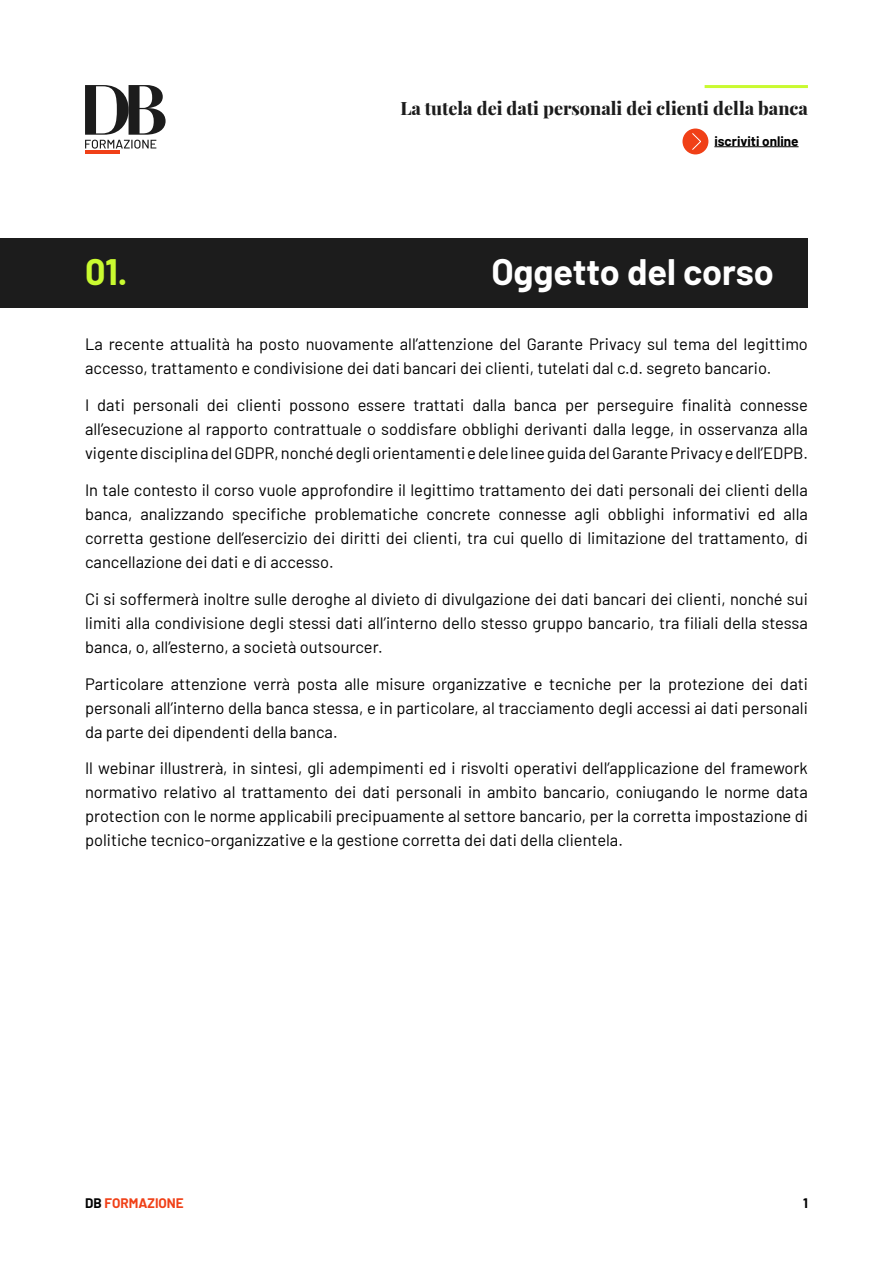
<style>
.page{position:relative;width:893px;height:1263px;background:#fff}
.page>*{position:absolute;margin:0;border:0;box-sizing:border-box;transform-origin:0 0}
.t1{font:700 36px "Barlow";color:#fff}
.t2{font:700 36px "Barlow";color:#c9fa30}
.t3{font:800 18px "Playfair Display";color:#1c1c1c}
.t4{font:16.5px/24px "Barlow";color:#000;text-align:justify}
.t5{font:700 13.5px "Barlow";color:#000}
.t6{font:700 13.5px "Barlow";color:#f04017}
.s1{color:#000}
</style>
<div class="page">
<hr style="left:85px;top:151px;width:35px;height:3px;background:#f04017">
<svg style="left:85px;top:85px;width:81px;height:64px"></svg>
<hr style="left:705px;top:85px;width:103px;height:3px;background:#c9fa30">
<hr style="left:714px;top:146px;width:85px;height:1px;background:#000">
<div style="left:682px;top:129px;width:26px;height:25px;background:#f04017;border-radius:50%"></div>
<svg style="left:692px;top:133px;width:9px;height:17px"></svg>
<div style="left:0;top:238px;width:808px;height:69px;background:#1c1c1c"></div>
<p class="t3" style="left:400px;top:94px;width:409px">La tutela dei dati personali dei clienti della banca</p>
<p class="t5" style="left:714px;top:131px;width:86px">iscriviti online</p>
<h1 class="t2" style="left:85px;top:246px;width:44px">01.</h1>
<h1 class="t1" style="left:491px;top:246px;width:284px">Oggetto del corso</h1>
<p class="t4" style="left:85px;top:331px;width:724px">La recente attualità ha posto nuovamente all’attenzione del Garante Privacy sul tema del legittimo accesso, trattamento e condivisione dei dati bancari dei clienti, tutelati dal c.d. segreto bancario.</p>
<p class="t4" style="left:85px;top:392px;width:724px">I dati personali dei clienti possono essere trattati dalla banca per perseguire finalità connesse all’esecuzione al rapporto contrattuale o soddisfare obblighi derivanti dalla legge, in osservanza alla vigente disciplina del GDPR, nonché degli orientamenti e dele linee guida del Garante Privacy e dell’EDPB.</p>
<p class="t4" style="left:85px;top:477px;width:724px">In tale contesto il corso vuole approfondire il legittimo trattamento dei dati personali dei clienti della banca, analizzando specifiche problematiche concrete connesse agli obblighi informativi ed alla corretta gestione dell’esercizio dei diritti dei clienti, tra cui quello di limitazione del trattamento, di cancellazione dei dati e di accesso.</p>
<p class="t4" style="left:85px;top:585px;width:724px">Ci si soffermerà inoltre sulle deroghe al divieto di divulgazione dei dati bancari dei clienti, nonché sui limiti alla condivisione degli stessi dati all’interno dello stesso gruppo bancario, tra filiali della stessa banca, o, all’esterno, a società outsourcer.</p>
<p class="t4" style="left:85px;top:670px;width:724px">Particolare attenzione verrà posta alle misure organizzative e tecniche per la protezione dei dati personali all’interno della banca stessa, e in particolare, al tracciamento degli accessi ai dati personali da parte dei dipendenti della banca.</p>
<p class="t4" style="left:85px;top:755px;width:724px">Il webinar illustrerà, in sintesi, gli adempimenti ed i risvolti operativi dell’applicazione del framework normativo relativo al trattamento dei dati personali in ambito bancario, coniugando le norme data protection con le norme applicabili precipuamente al settore bancario, per la corretta impostazione di politiche tecnico-organizzative e la gestione corretta dei dati della clientela.</p>
<p class="t6" style="left:85px;top:1193px;width:100px"><span class="s1">DB</span> FORMAZIONE</p>
<p class="t5" style="left:803px;top:1193px;width:6px">1</p>
</div>
